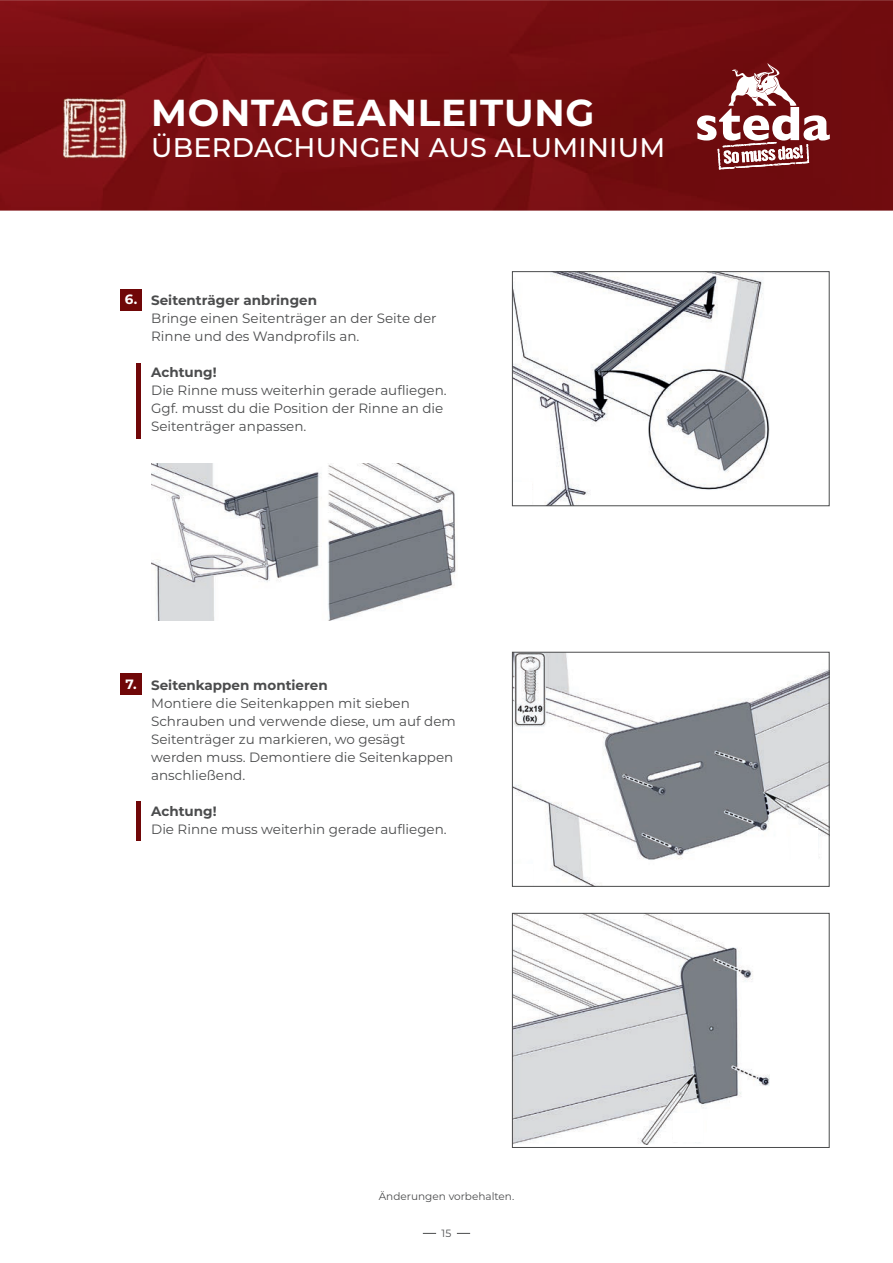
<style>
.page{position:relative;width:893px;height:1263px;background:#fff}
.page>*{position:absolute;margin:0;border:0;box-sizing:border-box;transform-origin:0 0}
.t1{font:700 37.5px "Montserrat";letter-spacing:.02em;color:#fff}
.t2{font:500 27px "Montserrat";letter-spacing:.01em;color:#fff}
.t3{font:13.5px/18px "Montserrat";color:#4b4c4d}
.t4{font:700 13.5px "Montserrat";color:#4b4c4d}
.t5{font:700 13.5px "Montserrat";color:#fff}
.t6{font:10.5px "Montserrat";color:#4b4c4d}
</style>
<div class="page">
<svg style="left:423px;top:1233px;width:13px;height:1px"></svg>
<svg style="left:457px;top:1233px;width:13px;height:1px"></svg>
<img style="left:0;top:0;width:893px;height:211px">
<svg style="left:698px;top:63px;width:131px;height:106px"></svg>
<img style="left:64px;top:97px;width:62px;height:64px">
<img style="left:514px;top:654px;width:313px;height:230px">
<div style="left:512px;top:864px;width:21px;height:22px;background:#fff"></div>
<div style="left:512px;top:652px;width:317px;height:234px;border:1px solid #4b4c4d"></div>
<div style="left:120px;top:289px;width:22px;height:21px;background:#700708"></div>
<div style="left:120px;top:673px;width:22px;height:21px;background:#700708"></div>
<img style="left:514px;top:273px;width:256px;height:231px">
<div style="left:512px;top:483px;width:20px;height:22px;background:#fff"></div>
<img style="left:514px;top:915px;width:255px;height:230px">
<hr style="left:136px;top:801px;width:4px;height:40px;background:#700708">
<hr style="left:136px;top:363px;width:4px;height:75px;background:#700708">
<div style="left:512px;top:271px;width:317px;height:235px;border:1px solid #4b4c4d"></div>
<img style="left:151px;top:463px;width:305px;height:157px">
<div style="left:791px;top:829px;width:27px;height:36px;background:#fff"></div>
<div style="left:512px;top:913px;width:317px;height:235px;border:1px solid #4b4c4d"></div>
<div style="left:673px;top:1113px;width:29px;height:28px;background:#fff"></div>
<h1 class="t1" style="left:151px;top:86px;width:445px">MONTAGEANLEITUNG</h1>
<h2 class="t2" style="left:151px;top:128px;width:516px">ÜBERDACHUNGEN AUS ALUMINIUM</h2>
<p class="t5" style="left:125px;top:290px;width:14px">6.</p>
<p class="t4" style="left:151px;top:291px;width:167px">Seitenträger anbringen</p>
<p class="t3" style="left:151px;top:309px;width:287px">Bringe einen Seitenträger an der Seite der<br>Rinne und des Wandprofils an.</p>
<p class="t4" style="left:151px;top:363px;width:67px">Achtung!</p>
<p class="t3" style="left:151px;top:381px;width:297px">Die Rinne muss weiterhin gerade aufliegen.<br>Ggf. musst du die Position der Rinne an die<br>Seitenträger anpassen.</p>
<p class="t5" style="left:125px;top:674px;width:13px">7.</p>
<p class="t4" style="left:151px;top:675px;width:178px">Seitenkappen montieren</p>
<p class="t3" style="left:151px;top:693px;width:306px">Montiere die Seitenkappen mit sieben Schrauben und verwende diese, um auf dem Seitenträger zu markieren, wo gesägt werden muss. Demontiere die Seitenkappen anschließend.</p>
<p class="t4" style="left:151px;top:801px;width:67px">Achtung!</p>
<p class="t3" style="left:151px;top:819px;width:297px">Die Rinne muss weiterhin gerade aufliegen.</p>
<p class="t6" style="left:379px;top:1189px;width:137px">Änderungen vorbehalten.</p>
<p class="t6" style="left:442px;top:1225px;width:11px">15</p>
</div>
